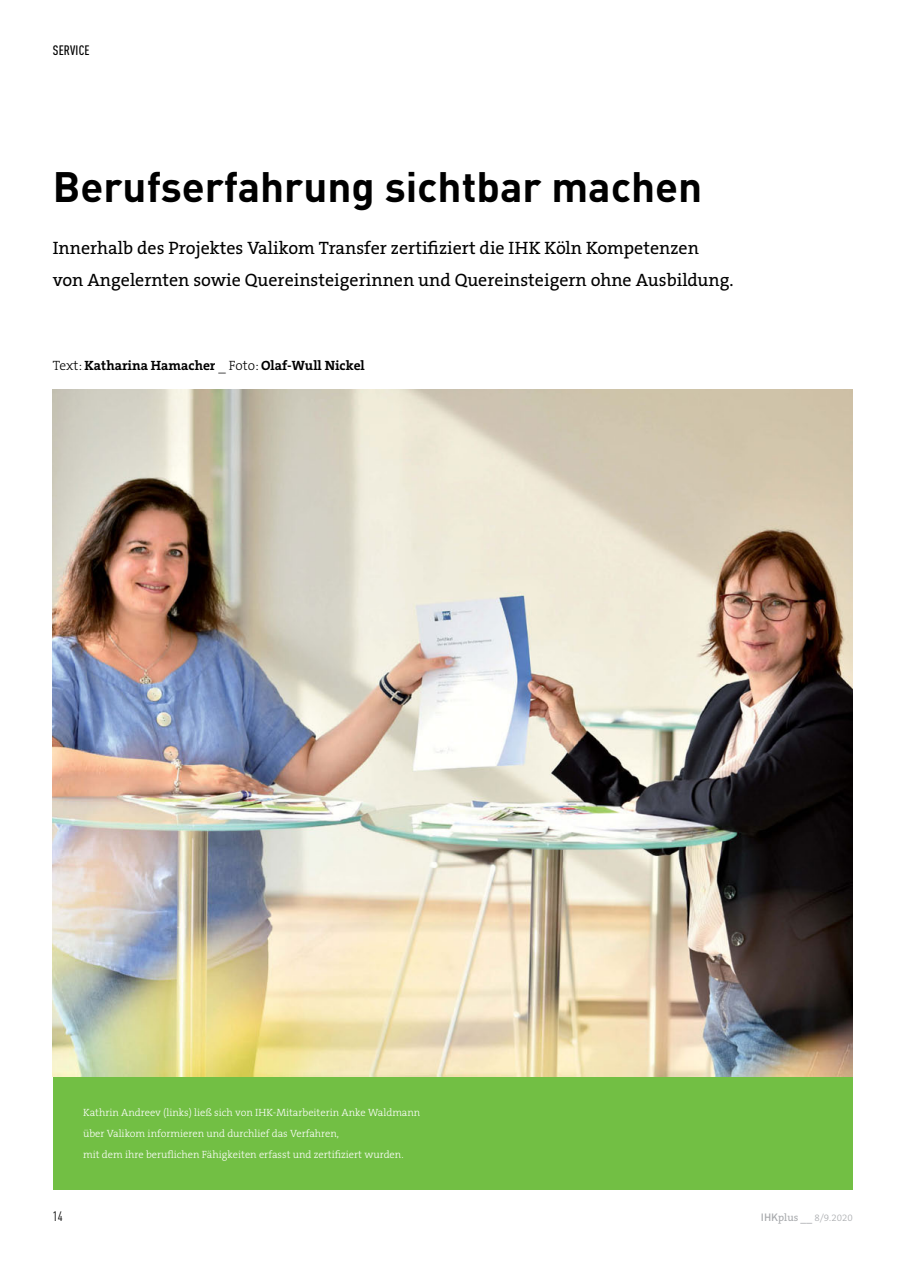
<style>
.page{position:relative;width:897px;height:1267px;background:#fff}
.page>*{position:absolute;margin:0;border:0;box-sizing:border-box;transform-origin:0 0}
.t1{font:700 42px "DINOT";color:#000}
.t2{font:18px/31.5px "The Serif B W5 Plain";color:#000}
.t3{font:700 13.5px "The Serif B W7";color:#000}
.t4{font:500 condensed 13.5px "DINOT";letter-spacing:.01em;color:#000}
.t5{font:condensed 13.5px "DINOT";color:#000}
.t6{font:300 10.5px/21px "The Serif B W3";color:#fff}
.t7{font:300 9.75px "The Serif B W3";color:#a7a9ac}
.s1{font-family:"The Serif B W3";font-weight:300}
.s2{font-family:"DINOT";font-weight:500;font-size:10.5px}
.s3{font-family:"The Serif B W5 Plain";font-weight:400;font-size:10.5px}
</style>
<div class="page">
<div style="left:53px;top:389px;width:799px;height:800px;background:#72bf44"></div>
<img style="left:53px;top:389px;width:799px;height:686px">
<p class="t4" style="left:53px;top:40px;width:38px">SERVICE</p>
<h1 class="t1" style="left:53px;top:154px;width:650px">Berufserfahrung sichtbar machen</h1>
<h2 class="t2" style="left:53px;top:232px;width:682px">Innerhalb des Projektes Valikom Transfer zertifiziert die IHK Köln Kompetenzen von Angelernten sowie Quereinsteigerinnen und Quereinsteigern ohne Ausbildung.</h2>
<p class="t3" style="left:53px;top:356px;width:313px"><span class="s1">Text:</span> Katharina Hamacher <span class="s1">_ Foto:</span> Olaf-Wull Nickel</p>
<p class="t6" style="left:83px;top:1101px;width:339px">Kathrin Andreev (links) ließ sich von IHK-Mitarbeiterin Anke Waldmann über Valikom informieren und durchlief das Verfahren,<br>mit dem ihre beruflichen Fähigkeiten erfasst und zertifiziert wurden.</p>
<p class="t5" style="left:53px;top:1206px;width:11px">14</p>
<p class="t7" style="left:760px;top:1211px;width:93px"><span class="s2">IHK</span><span class="s3">plus __</span> 8/9.2020</p>
</div>
